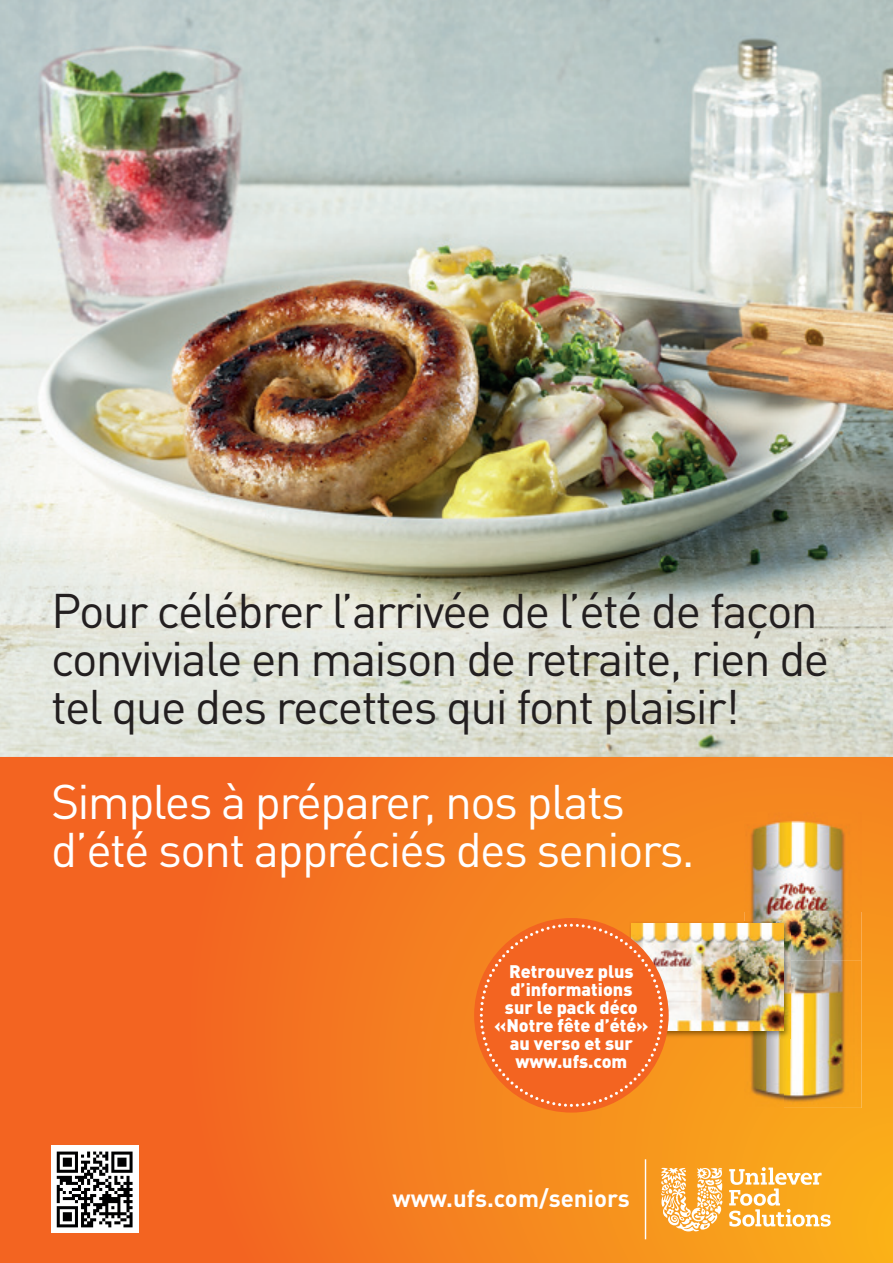
<style>
.page{position:relative;width:893px;height:1263px;background:#fff}
.page>*{position:absolute;margin:0;border:0;box-sizing:border-box;transform-origin:0 0}
.t1{font:48px/48px "DIN Pro";letter-spacing:-.035em;color:#231f20}
.t2{font:48px/48px "DIN Pro";letter-spacing:-.035em;color:#fff}
.t3{font:700 24px "DIN";color:#fff}
.t4{font:900 18px/18px "DIN";color:#fff;text-align:center}
</style>
<div class="page">
<img style="left:0;top:0;width:893px;height:757px">
<svg style="left:0;top:757px;width:893px;height:506px;background:#f47920"></svg>
<div style="left:51px;top:1146px;width:87px;height:87px;background:#fff"></div>
<svg style="left:56px;top:1151px;width:77px;height:77px"></svg>
<svg style="left:57px;top:1151px;width:76px;height:76px"></svg>
<svg style="left:729px;top:1167px;width:102px;height:59px"></svg>
<svg style="left:661px;top:1168px;width:61px;height:63px"></svg>
<hr style="left:645px;top:1159px;width:1px;height:80px;background:#fff">
<img style="left:745px;top:813px;width:117px;height:147px">
<img style="left:784px;top:960px;width:78px;height:148px">
<img style="left:745px;top:1038px;width:39px;height:70px">
<img style="left:629px;top:921px;width:161px;height:117px">
<img style="left:631px;top:923px;width:152px;height:108px">
<div style="left:474px;top:918px;width:195px;height:194px;background:#f36421;border-radius:50%"></div>
<svg style="left:480px;top:924px;width:183px;height:183px"></svg>
<p class="t1" style="left:51px;top:582px;width:780px">Pour célébrer l’arrivée de l’été de façon conviviale en maison de retraite, rien de tel que des recettes qui font plaisir!</p>
<p class="t2" style="left:51px;top:773px;width:645px">Simples à préparer, nos plats d’été sont appréciés des seniors.</p>
<p class="t4" style="left:494px;top:961px;width:156px">Retrouvez plus d’informations sur le pack déco «Notre fête d’été» au verso et sur www.ufs.com</p>
<p class="t3" style="left:392px;top:1183px;width:239px">www.ufs.com/seniors</p>
</div>
